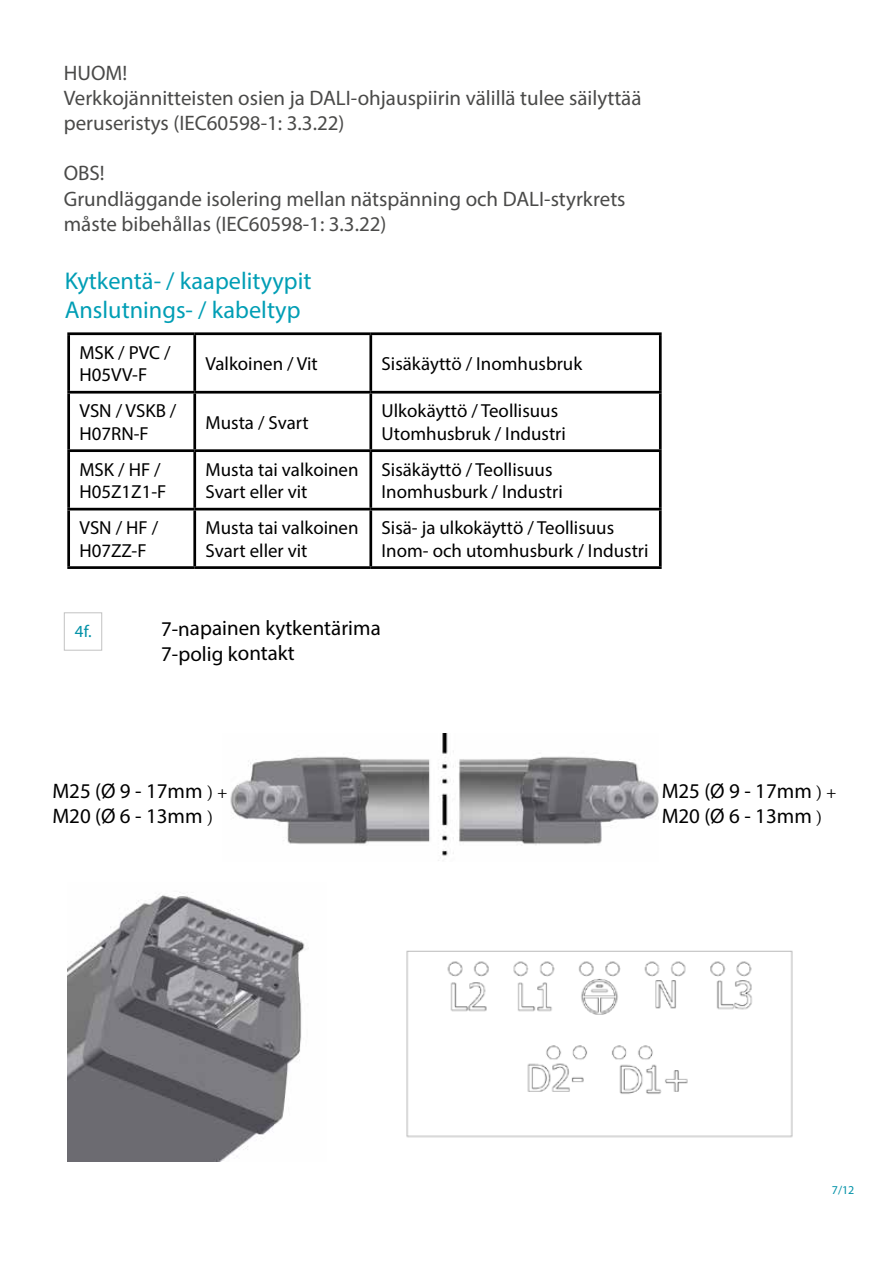
<style>
.page{position:relative;width:893px;height:1263px;background:#fff}
.page>*{position:absolute;margin:0;border:0;box-sizing:border-box;transform-origin:0 0}
.t1{font:24.3px/29.1px "Myriad Pro";color:#009eb5}
.t2{font:21px/25.2px "Myriad Pro";color:#4a4a49}
.t3{font:21px/25.2px "Myriad Pro";color:#000}
.t4{font:18.9px/22.6px "Myriad Pro";color:#000}
.t5{font:17.1px "Myriad Pro";color:#0091a7}
.t6{font:12px "Myriad Pro";color:#0091a7}
.s1{font-family:"Minion Pro";font-size:18px}
</style>
<div class="page">
<hr style="left:67px;top:332px;width:128px;height:3px;background:#000">
<hr style="left:67px;top:335px;width:3px;height:56px;background:#000">
<hr style="left:195px;top:332px;width:176px;height:3px;background:#000">
<hr style="left:193px;top:335px;width:3px;height:56px;background:#000">
<hr style="left:371px;top:332px;width:291px;height:3px;background:#000">
<hr style="left:369px;top:335px;width:3px;height:56px;background:#000">
<hr style="left:659px;top:335px;width:3px;height:56px;background:#000">
<hr style="left:67px;top:391px;width:128px;height:3px;background:#000">
<hr style="left:67px;top:394px;width:3px;height:55px;background:#000">
<hr style="left:195px;top:391px;width:176px;height:3px;background:#000">
<hr style="left:193px;top:394px;width:3px;height:55px;background:#000">
<hr style="left:371px;top:391px;width:291px;height:3px;background:#000">
<hr style="left:369px;top:394px;width:3px;height:55px;background:#000">
<hr style="left:659px;top:394px;width:3px;height:55px;background:#000">
<hr style="left:67px;top:449px;width:128px;height:3px;background:#000">
<hr style="left:67px;top:452px;width:3px;height:56px;background:#000">
<hr style="left:195px;top:449px;width:176px;height:3px;background:#000">
<hr style="left:193px;top:452px;width:3px;height:56px;background:#000">
<hr style="left:371px;top:449px;width:291px;height:3px;background:#000">
<hr style="left:369px;top:452px;width:3px;height:56px;background:#000">
<hr style="left:659px;top:452px;width:3px;height:56px;background:#000">
<hr style="left:67px;top:508px;width:128px;height:2px;background:#000">
<hr style="left:67px;top:510px;width:3px;height:56px;background:#000">
<hr style="left:195px;top:508px;width:176px;height:2px;background:#000">
<hr style="left:193px;top:510px;width:3px;height:56px;background:#000">
<hr style="left:371px;top:508px;width:291px;height:2px;background:#000">
<hr style="left:369px;top:510px;width:3px;height:56px;background:#000">
<hr style="left:659px;top:510px;width:3px;height:56px;background:#000">
<hr style="left:67px;top:566px;width:128px;height:3px;background:#000">
<hr style="left:195px;top:566px;width:176px;height:3px;background:#000">
<hr style="left:371px;top:566px;width:291px;height:3px;background:#000">
<div style="left:64px;top:612px;width:38px;height:39px;border:1px solid #c6c6c6"></div>
<img style="left:406px;top:950px;width:387px;height:188px">
<img style="left:67px;top:892px;width:242px;height:270px">
<img style="left:230px;top:733px;width:428px;height:128px">
<p class="t2" style="left:64px;top:60px;width:579px">HUOM!<br>Verkkojännitteisten osien ja DALI-ohjauspiirin välillä tulee säilyttää peruseristys (IEC60598-1: 3.3.22)</p>
<p class="t2" style="left:64px;top:160px;width:563px">OBS!<br>Grundläggande isolering mellan nätspänning och DALI-styrkrets måste bibehållas (IEC60598-1: 3.3.22)</p>
<p class="t1" style="left:65px;top:266px;width:248px">Kytkentä- / kaapelityypit<br>Anslutnings- / kabeltyp</p>
<p class="t4" style="left:79px;top:341px;width:93px">MSK / PVC /<br>H05VV-F</p>
<p class="t4" style="left:206px;top:352px;width:114px">Valkoinen / Vit</p>
<p class="t4" style="left:382px;top:352px;width:202px">Sisäkäyttö / Inomhusbruk</p>
<p class="t4" style="left:79px;top:399px;width:98px">VSN / VSKB /<br>H07RN-F</p>
<p class="t4" style="left:206px;top:411px;width:105px">Musta / Svart</p>
<p class="t4" style="left:382px;top:399px;width:186px">Ulkokäyttö / Teollisuus<br>Utomhusbruk / Industri</p>
<p class="t4" style="left:79px;top:458px;width:89px">MSK / HF /<br>H05Z1Z1-F</p>
<p class="t4" style="left:206px;top:458px;width:155px">Musta tai valkoinen<br>Svart eller vit</p>
<p class="t4" style="left:382px;top:458px;width:183px">Sisäkäyttö / Teollisuus<br>Inomhusburk / Industri</p>
<p class="t4" style="left:79px;top:516px;width:80px">VSN / HF /<br>H07ZZ-F</p>
<p class="t4" style="left:206px;top:516px;width:155px">Musta tai valkoinen<br>Svart eller vit</p>
<p class="t4" style="left:382px;top:516px;width:269px">Sisä- ja ulkokäyttö / Teollisuus<br>Inom- och utomhusburk / Industri</p>
<p class="t5" style="left:75px;top:620px;width:18px">4f.</p>
<p class="t3" style="left:161px;top:615px;width:221px">7-napainen kytkentärima<br>7-polig kontakt</p>
<p class="t3" style="left:52px;top:778px;width:177px">M25 (Ø 9 - 17mm <span class="s1">) +<br></span>M20 (Ø 6 - 13mm <span class="s1">)</span></p>
<p class="t3" style="left:662px;top:778px;width:177px">M25 (Ø 9 - 17mm <span class="s1">) +<br></span>M20 (Ø 6 - 13mm <span class="s1">)</span></p>
<p class="t6" style="left:832px;top:1183px;width:24px">7/12</p>
</div>
